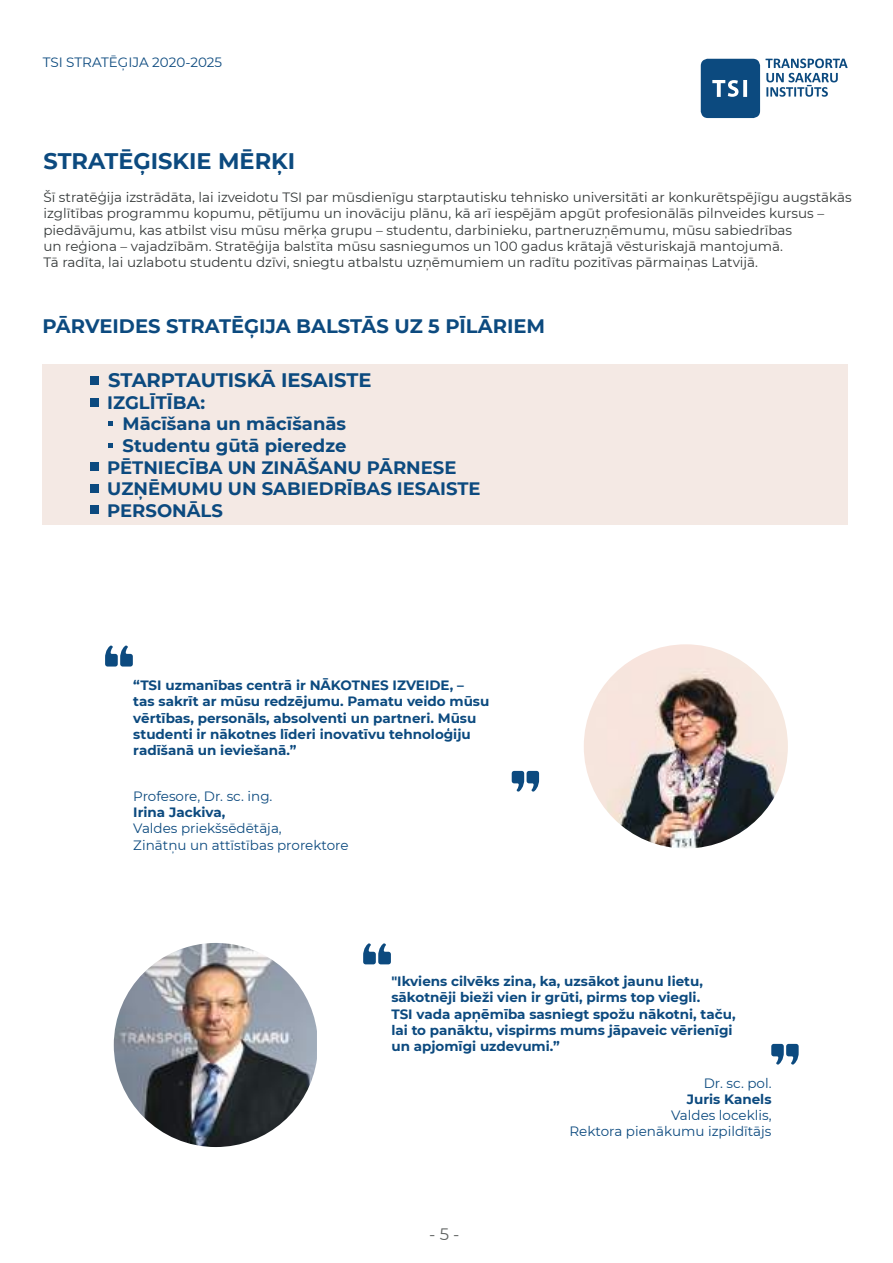
<style>
.page{position:relative;width:893px;height:1263px;background:#fff}
.page>*{position:absolute;margin:0;border:0;box-sizing:border-box;transform-origin:0 0}
.t1{font:700 22.5px "Montserrat";color:#0c4a7f}
.t2{font:700 19.5px "Montserrat";color:#0c4a7f}
.t3{font:700 18px "Montserrat";color:#0c4a7f}
.t4{font:16.5px "Montserrat";color:#5f6261}
.t5{font:13.5px/16.2px "Montserrat";color:#353939}
.t6{font:700 13.5px/16.2px "Montserrat";color:#0c4a7f}
.t7{font:13.5px/16.2px "Montserrat";color:#0c4a7f}
</style>
<div class="page">
<div style="left:43px;top:365px;width:805px;height:160px;background:#f4e9e4"></div>
<div style="left:91px;top:376px;width:8px;height:8px;background:#0c4a7f"></div>
<div style="left:91px;top:399px;width:8px;height:8px;background:#0c4a7f"></div>
<div style="left:91px;top:506px;width:8px;height:8px;background:#0c4a7f"></div>
<div style="left:91px;top:484px;width:8px;height:8px;background:#0c4a7f"></div>
<div style="left:91px;top:462px;width:8px;height:9px;background:#0c4a7f"></div>
<svg style="left:108px;top:421px;width:5px;height:4px"></svg>
<svg style="left:108px;top:443px;width:5px;height:4px"></svg>
<img style="left:584px;top:644px;width:204px;height:204px;border-radius:102px">
<svg style="left:512px;top:771px;width:27px;height:21px"></svg>
<svg style="left:105px;top:645px;width:28px;height:21px"></svg>
<img style="left:114px;top:943px;width:203px;height:204px">
<svg style="left:771px;top:1044px;width:28px;height:21px"></svg>
<svg style="left:363px;top:943px;width:28px;height:21px"></svg>
<svg style="left:701px;top:59px;width:147px;height:59px"></svg>
<p class="t7" style="left:43px;top:54px;width:181px">TSI STRATĒĢIJA 2020-2025</p>
<h1 class="t1" style="left:44px;top:145px;width:253px">STRATĒĢISKIE MĒRĶI</h1>
<p class="t5" style="left:43px;top:189px;width:810px">Šī stratēģija izstrādāta, lai izveidotu TSI par mūsdienīgu starptautisku tehnisko universitāti ar konkurētspējīgu augstākās izglītības programmu kopumu, pētījumu un inovāciju plānu, kā arī iespējām apgūt profesionālās pilnveides kursus – piedāvājumu, kas atbilst visu mūsu mērķa grupu – studentu, darbinieku, partneruzņēmumu, mūsu sabiedrības<br>un reģiona – vajadzībām. Stratēģija balstīta mūsu sasniegumos un 100 gadus krātajā vēsturiskajā mantojumā.<br>Tā radīta, lai uzlabotu studentu dzīvi, sniegtu atbalstu uzņēmumiem un radītu pozitīvas pārmaiņas Latvijā.</p>
<h2 class="t2" style="left:43px;top:312px;width:504px">PĀRVEIDES STRATĒĢIJA BALSTĀS UZ 5 PĪLĀRIEM</h2>
<h2 class="t2" style="left:108px;top:366px;width:265px">STARPTAUTISKĀ IESAISTE</h2>
<h3 class="t3" style="left:107px;top:389px;width:99px">IZGLĪTĪBA:</h3>
<h3 class="t3" style="left:123px;top:411px;width:225px">Mācīšana un mācīšanās</h3>
<h3 class="t3" style="left:123px;top:433px;width:225px">Studentu gūtā pieredze</h3>
<h3 class="t3" style="left:107px;top:454px;width:351px">PĒTNIECĪBA UN ZINĀŠANU PĀRNESE</h3>
<h3 class="t3" style="left:107px;top:476px;width:375px">UZŅĒMUMU UN SABIEDRĪBAS IESAISTE</h3>
<h3 class="t3" style="left:107px;top:497px;width:117px">PERSONĀLS</h3>
<p class="t6" style="left:133px;top:677px;width:358px">“TSI uzmanības centrā ir NĀKOTNES IZVEIDE, –<br>tas sakrīt ar mūsu redzējumu. Pamatu veido mūsu vērtības, personāls, absolventi un partneri. Mūsu studenti ir nākotnes līderi inovatīvu tehnoloģiju radīšanā un ieviešanā.”</p>
<p class="t7" style="left:133px;top:787px;width:141px">Profesore, Dr. sc. ing.</p>
<p class="t6" style="left:133px;top:803px;width:93px">Irina Jackiva,</p>
<p class="t7" style="left:133px;top:820px;width:217px">Valdes priekšsēdētāja,<br>Zinātņu un attīstības prorektore</p>
<p class="t6" style="left:391px;top:973px;width:346px">"Ikviens cilvēks zina, ka, uzsākot jaunu lietu, sākotnēji bieži vien ir grūti, pirms top viegli.<br>TSI vada apņēmība sasniegt spožu nākotni, taču, lai to panāktu, vispirms mums jāpaveic vērienīgi un apjomīgi uzdevumi.”</p>
<p class="t7" style="left:704px;top:1074px;width:69px">Dr. sc. pol.</p>
<p class="t6" style="left:687px;top:1090px;width:86px">Juris Kanels</p>
<p class="t7" style="left:569px;top:1107px;width:204px;text-align:right">Valdes loceklis,<br>Rektora pienākumu izpildītājs</p>
<p class="t4" style="left:429px;top:1222px;width:32px">- 5 -</p>
</div>
